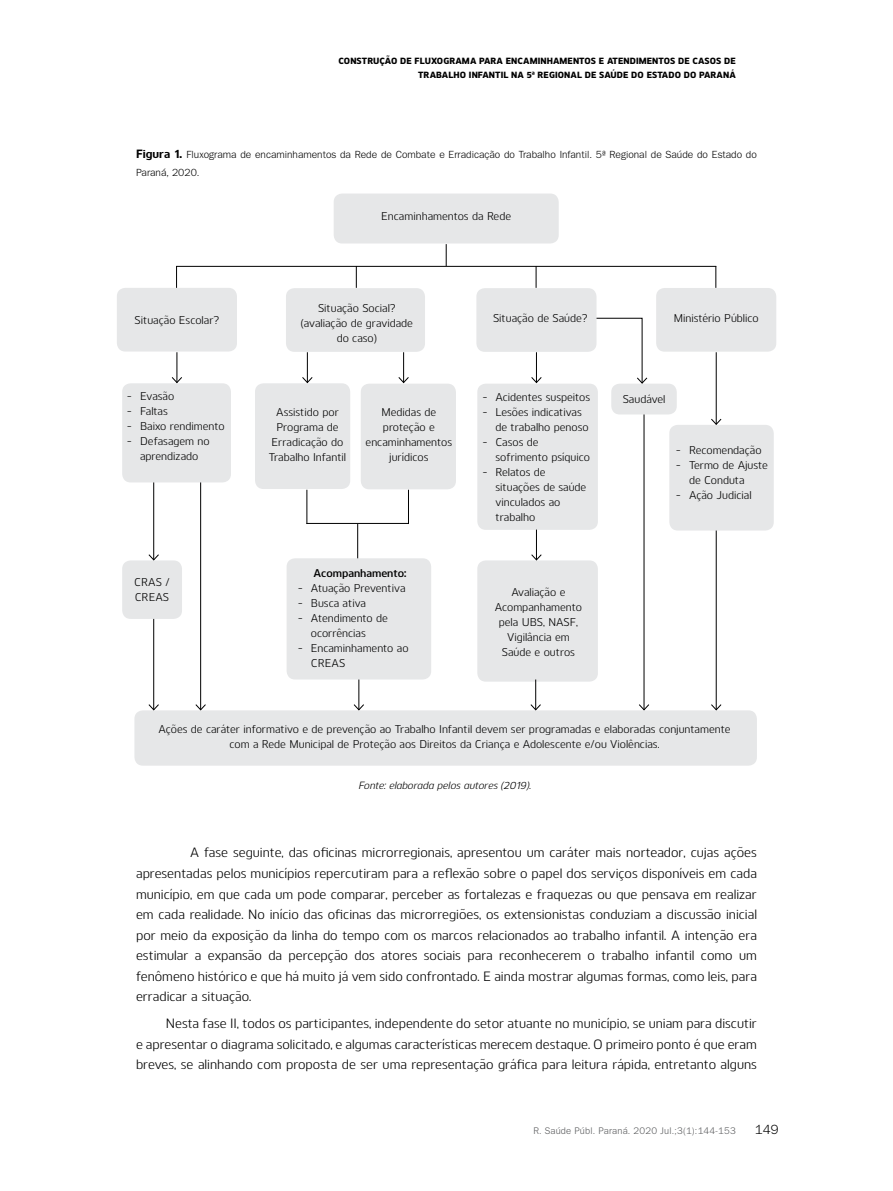
<style>
.page{position:relative;width:893px;height:1191px;background:#fff}
.page>*{position:absolute;margin:0;border:0;box-sizing:border-box;transform-origin:0 0}
.t1{font:13.5px/20.5px "Kobern";color:#000;text-align:justify}
.t2{font:13.5px "Tee Franklin";color:#000}
.t3{font:11.25px/15px "Kobern";color:#000}
.t4{font:600 11.25px "Kobern";color:#000}
.t5{font:10.5px/18px "Tee Franklin";color:#000}
.t6{font:italic 10.5px "Kobern";color:#000}
.t7{font:9.75px "Tee Franklin";letter-spacing:.02em;color:#58595b}
.t8{font:800 9px/13.5px "Kobern";letter-spacing:.01em;color:#000;text-align:right}
.s1{font-family:"Kobern";font-weight:700;font-size:12px}
</style>
<div class="page">
<div style="left:134px;top:710px;width:623px;height:55px;background:#e6e7e8;border-radius:9px"></div>
<div style="left:334px;top:193px;width:225px;height:50px;background:#e6e7e8;border-radius:9px"></div>
<div style="left:286px;top:288px;width:139px;height:64px;background:#e6e7e8;border-radius:9px"></div>
<div style="left:117px;top:288px;width:120px;height:63px;background:#e6e7e8;border-radius:9px"></div>
<div style="left:122px;top:383px;width:109px;height:99px;background:#e6e7e8;border-radius:9px"></div>
<div style="left:122px;top:560px;width:60px;height:59px;background:#e6e7e8;border-radius:9px"></div>
<div style="left:287px;top:558px;width:144px;height:121px;background:#e6e7e8;border-radius:9px"></div>
<div style="left:477px;top:560px;width:121px;height:121px;background:#e6e7e8;border-radius:9px"></div>
<div style="left:476px;top:288px;width:120px;height:64px;background:#e6e7e8;border-radius:9px"></div>
<div style="left:656px;top:288px;width:120px;height:64px;background:#e6e7e8;border-radius:9px"></div>
<div style="left:255px;top:383px;width:95px;height:106px;background:#e6e7e8;border-radius:9px"></div>
<div style="left:361px;top:384px;width:95px;height:105px;background:#e6e7e8;border-radius:9px"></div>
<div style="left:611px;top:384px;width:66px;height:30px;background:#e6e7e8;border-radius:9px"></div>
<div style="left:669px;top:425px;width:105px;height:105px;background:#e6e7e8;border-radius:9px"></div>
<div style="left:477px;top:384px;width:121px;height:146px;background:#e6e7e8;border-radius:9px"></div>
<svg style="left:356px;top:267px;width:1px;height:21px"></svg>
<svg style="left:536px;top:267px;width:1px;height:21px"></svg>
<hr style="left:176px;top:266px;width:540px;height:1px;background:#000">
<svg style="left:176px;top:267px;width:1px;height:21px"></svg>
<svg style="left:715px;top:266px;width:1px;height:22px"></svg>
<svg style="left:446px;top:244px;width:1px;height:22px"></svg>
<hr style="left:177px;top:352px;width:1px;height:30px;background:#000">
<svg style="left:171px;top:376px;width:11px;height:7px"></svg>
<hr style="left:536px;top:352px;width:1px;height:30px;background:#000">
<svg style="left:531px;top:377px;width:11px;height:7px"></svg>
<hr style="left:358px;top:679px;width:1px;height:31px;background:#000">
<svg style="left:353px;top:703px;width:11px;height:8px"></svg>
<hr style="left:535px;top:679px;width:1px;height:31px;background:#000">
<svg style="left:530px;top:703px;width:11px;height:8px"></svg>
<hr style="left:536px;top:529px;width:1px;height:31px;background:#000">
<svg style="left:531px;top:554px;width:11px;height:7px"></svg>
<hr style="left:153px;top:482px;width:1px;height:78px;background:#000">
<svg style="left:148px;top:553px;width:11px;height:8px"></svg>
<hr style="left:716px;top:530px;width:1px;height:180px;background:#000">
<svg style="left:711px;top:703px;width:11px;height:8px"></svg>
<hr style="left:200px;top:482px;width:1px;height:228px;background:#000">
<svg style="left:195px;top:703px;width:11px;height:8px"></svg>
<hr style="left:644px;top:414px;width:1px;height:296px;background:#000">
<svg style="left:639px;top:703px;width:10px;height:8px"></svg>
<hr style="left:153px;top:619px;width:1px;height:91px;background:#000">
<svg style="left:148px;top:703px;width:11px;height:8px"></svg>
<hr style="left:716px;top:352px;width:1px;height:72px;background:#000">
<svg style="left:711px;top:418px;width:11px;height:7px"></svg>
<hr style="left:307px;top:352px;width:1px;height:30px;background:#000">
<svg style="left:302px;top:376px;width:11px;height:8px"></svg>
<hr style="left:403px;top:352px;width:1px;height:30px;background:#000">
<svg style="left:398px;top:376px;width:11px;height:8px"></svg>
<svg style="left:596px;top:317px;width:52px;height:67px"></svg>
<hr style="left:306px;top:523px;width:103px;height:1px;background:#000">
<hr style="left:306px;top:490px;width:1px;height:34px;background:#000">
<hr style="left:408px;top:490px;width:1px;height:34px;background:#000">
<hr style="left:357px;top:524px;width:1px;height:34px;background:#000">
<p class="t8" style="left:338px;top:54px;width:399px">CONSTRUÇÃO DE FLUXOGRAMA PARA ENCAMINHAMENTOS E ATENDIMENTOS DE CASOS DE<br>TRABALHO INFANTIL NA 5ª REGIONAL DE SAÚDE DO ESTADO DO PARANÁ</p>
<p class="t5" style="left:136px;top:145px;width:622px"><span class="s1">Figura 1.</span> Fluxograma de encaminhamentos da Rede de Combate e Erradicação do Trabalho Infantil. 5ª Regional de Saúde do Estado do<br>Paraná, 2020.</p>
<p class="t3" style="left:135px;top:312px;width:86px">Situação Escolar?</p>
<p class="t3" style="left:127px;top:388px;width:49px">- Evasão</p>
<p class="t3" style="left:127px;top:403px;width:42px">- Faltas</p>
<p class="t3" style="left:127px;top:418px;width:99px">- Baixo rendimento</p>
<p class="t3" style="left:127px;top:433px;width:84px;text-align:center">- Defasagem no aprendizado</p>
<p class="t3" style="left:134px;top:574px;width:37px">CRAS /<br>CREAS</p>
<p class="t3" style="left:381px;top:208px;width:131px">Encaminhamentos da Rede</p>
<p class="t3" style="left:301px;top:300px;width:114px;text-align:center">Situação Social? (avaliação de gravidade do caso)</p>
<p class="t3" style="left:493px;top:310px;width:96px">Situação de Saúde?</p>
<p class="t3" style="left:674px;top:310px;width:87px">Ministério Público</p>
<p class="t3" style="left:269px;top:404px;width:79px;text-align:center">Assistido por<br>Programa de<br>Erradicação do<br>Trabalho Infantil</p>
<p class="t3" style="left:366px;top:404px;width:88px;text-align:center">Medidas de proteção e encaminhamentos jurídicos</p>
<p class="t4" style="left:314px;top:565px;width:94px">Acompanhamento:</p>
<p class="t3" style="left:298px;top:580px;width:109px">- Atuação Preventiva</p>
<p class="t3" style="left:298px;top:595px;width:70px">- Busca ativa</p>
<p class="t3" style="left:311px;top:610px;width:79px;text-indent:-13px">- Atendimento de ocorrências</p>
<p class="t3" style="left:311px;top:640px;width:99px;text-indent:-13px">- Encaminhamento ao<br>CREAS</p>
<p class="t3" style="left:483px;top:389px;width:109px">- Acidentes suspeitos</p>
<p class="t3" style="left:495px;top:404px;width:95px;text-indent:-13px">- Lesões indicativas de trabalho penoso</p>
<p class="t3" style="left:495px;top:434px;width:96px;text-indent:-13px">- Casos de sofrimento psíquico</p>
<p class="t3" style="left:495px;top:464px;width:92px;text-indent:-13px">- Relatos de situações de saúde vinculados ao trabalho</p>
<p class="t3" style="left:495px;top:584px;width:89px;text-align:center">Avaliação e<br>Acompanhamento pela UBS, NASF,<br>Vigilância em<br>Saúde e outros</p>
<p class="t3" style="left:623px;top:391px;width:44px">Saudável</p>
<p class="t3" style="left:676px;top:442px;width:87px">- Recomendação</p>
<p class="t3" style="left:689px;top:457px;width:80px;text-indent:-13px">- Termo de Ajuste de Conduta</p>
<p class="t3" style="left:676px;top:487px;width:77px">- Ação Judicial</p>
<p class="t3" style="left:158px;top:721px;width:573px;text-align:center">Ações de caráter informativo e de prevenção ao Trabalho Infantil devem ser programadas e elaboradas conjuntamente com a Rede Municipal de Proteção aos Direitos da Criança e Adolescente e/ou Violências.</p>
<p class="t6" style="left:358px;top:778px;width:174px">Fonte: elaborada pelos autores (2019).</p>
<p class="t1" style="left:136px;top:841px;width:622px;text-indent:54px">A fase seguinte, das oficinas microrregionais, apresentou um caráter mais norteador, cujas ações apresentadas pelos municípios repercutiram para a reflexão sobre o papel dos serviços disponíveis em cada município, em que cada um pode comparar, perceber as fortalezas e fraquezas ou que pensava em realizar em cada realidade. No início das oficinas das microrregiões, os extensionistas conduziam a discussão inicial por meio da exposição da linha do tempo com os marcos relacionados ao trabalho infantil. A intenção era estimular a expansão da percepção dos atores sociais para reconhecerem o trabalho infantil como um fenômeno histórico e que há muito já vem sido confrontado. E ainda mostrar algumas formas, como leis, para erradicar a situação.</p>
<p class="t1" style="left:136px;top:1012px;width:622px;text-indent:30px">Nesta fase II, todos os participantes, independente do setor atuante no município, se uniam para discutir e apresentar o diagrama solicitado, e algumas características merecem destaque. O primeiro ponto é que eram breves, se alinhando com proposta de ser uma representação gráfica para leitura rápida, entretanto alguns</p>
<p class="t7" style="left:533px;top:1124px;width:204px">R. Saúde Públ. Paraná. 2020 Jul.;3(1):144-153</p>
<p class="t2" style="left:755px;top:1122px;width:26px">149</p>
</div>
